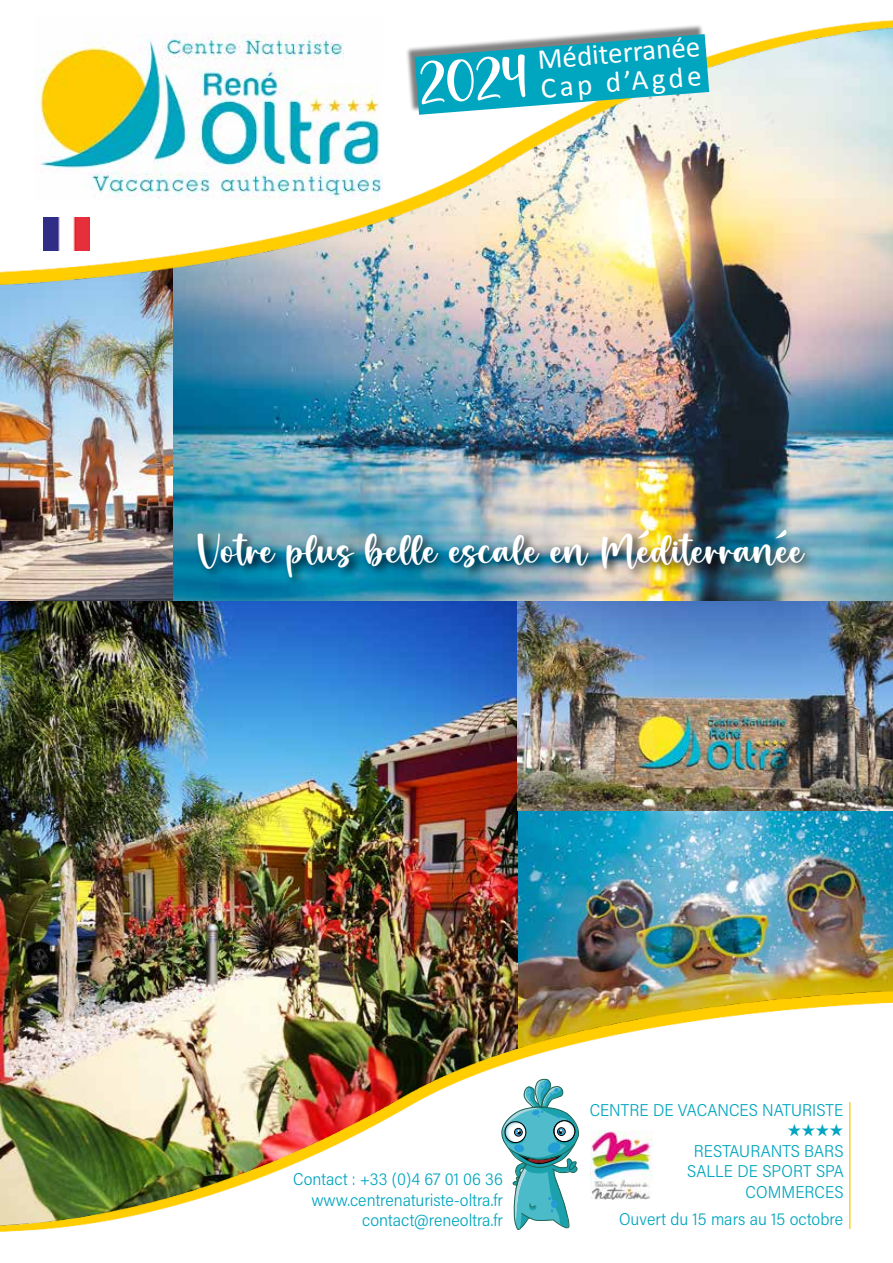
<style>
.page{position:relative;width:893px;height:1263px;background:#fff}
.page>*{position:absolute;margin:0;border:0;box-sizing:border-box;transform-origin:0 0}
.t1{font:65.85px "Just Believe";color:#fff}
.t2{font:46.2px "Just Believe";color:#fff}
.t3{font:29.1px/29.1px "Calibri";color:#fff}
.t4{font:17.1px/20.5px "Acumin Variable Concept";color:#00a5c0;text-align:right}
.t5{font:17.1px "Zapf Dingbats ITC";color:#00a5c0}
</style>
<div class="page">
<img style="left:172px;top:310px;width:721px;height:292px">
<img style="left:0;top:310px;width:172px;height:378px">
<img style="left:517px;top:810px;width:376px;height:164px">
<img style="left:1px;top:602px;width:516px;height:372px">
<img style="left:517px;top:602px;width:376px;height:208px">
<img style="left:0;top:974px;width:893px;height:259px">
<img style="left:0;top:20px;width:893px;height:290px">
<div style="left:405px;top:24px;width:302px;height:88px;background:#000;opacity:.5"></div>
<svg style="left:414px;top:34px;width:295px;height:81px;background:#3fb2c1"></svg>
<hr style="left:849px;top:1102px;width:1px;height:127px;background:#ffcd00">
<img style="left:34px;top:20px;width:349px;height:180px">
<svg style="left:499px;top:1077px;width:81px;height:155px"></svg>
<img style="left:590px;top:1130px;width:62px;height:70px">
<div style="left:194px;top:529px;width:623px;height:60px;background:#000;opacity:.75"></div>
<svg style="left:637px;top:527px;width:13px;height:11px"></svg>
<svg style="left:775px;top:527px;width:12px;height:11px"></svg>
<img style="left:44px;top:217px;width:46px;height:34px">
<h1 class="t1" style="left:415px;top:60px;width:114px;rotate:-4deg">2024</h1>
<h3 class="t3" style="left:536px;top:44px;width:164px;rotate:-5deg">Méditerranée<br>Cap d’Agde</h3>
<h2 class="t2" style="left:196px;top:532px;width:610px">Votre plus belle escale en Méditerranée</h2>
<p class="t4" style="left:293px;top:1168px;width:211px">Contact : +33 (0)4 67 01 06 36 www.centrenaturiste-oltra.fr contact@reneoltra.fr</p>
<p class="t4" style="left:590px;top:1099px;width:255px">CENTRE DE VACANCES NATURISTE</p>
<p class="t5" style="left:787px;top:1122px;width:58px">★★★★</p>
<p class="t4" style="left:687px;top:1140px;width:158px">RESTAURANTS BARS<br>SALLE DE SPORT SPA<br>COMMERCES</p>
<p class="t4" style="left:619px;top:1208px;width:225px">Ouvert du 15 mars au 15 octobre</p>
</div>
